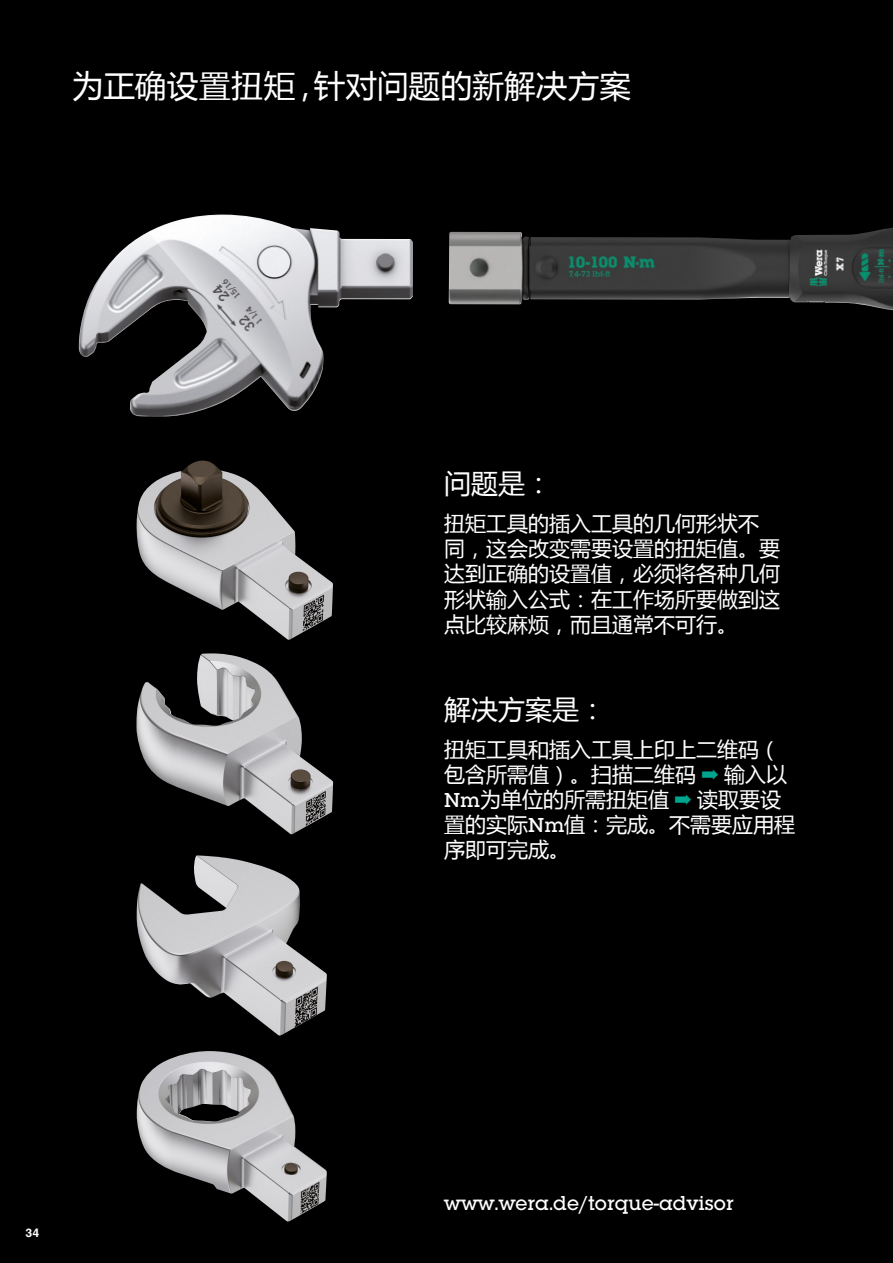
<style>
.page{position:relative;width:893px;height:1263px;background:#000}
.page>*{position:absolute;margin:0;border:0;box-sizing:border-box;transform-origin:0 0}
.t1{font:31.5px "Microsoft Ya Hei";letter-spacing:.01em;color:#fff}
.t2{font:27px "Microsoft Ya Hei";color:#fff}
.t3{font:21px/25.2px "Microsoft Ya Hei";color:#fff}
.t4{font:21px "co lu regular multiling";color:#fff}
.t5{font:700 12px "Helvetica World";color:#fff}
.s1{color:#00a68e}
.s2{font-family:"co lu regular multiling"}
</style>
<div class="page">
<img style="left:79px;top:215px;width:334px;height:202px">
<img style="left:137px;top:461px;width:196px;height:179px">
<img style="left:136px;top:653px;width:197px;height:181px">
<img style="left:137px;top:855px;width:190px;height:180px">
<img style="left:137px;top:1051px;width:190px;height:170px">
<img style="left:449px;top:228px;width:444px;height:82px">
<h1 class="t1" style="left:72px;top:65px;width:560px">为正确设置扭矩，针对问题的新解决方案</h1>
<p class="t5" style="left:26px;top:1225px;width:15px">34</p>
<p class="t2" style="left:444px;top:465px;width:109px">问题是：</p>
<p class="t3" style="left:444px;top:510px;width:338px">扭矩工具的插入工具的几何形状不同，这会改变需要设置的扭矩值。要达到正确的设置值，必须将各种几何形状输入公式：在工作场所要做到这点比较麻烦，而且通常不可行。</p>
<p class="t2" style="left:444px;top:691px;width:163px">解决方案是：</p>
<p class="t3" style="left:444px;top:736px;width:353px">扭矩工具和插入工具上印上二维码（包含所需值）。扫描二维码 <span class="s1">➡</span> 输入以<br><span class="s2">Nm</span>为单位的所需扭矩值 <span class="s1">➡</span> 读取要设置的实际<span class="s2">Nm</span>值：完成。不需要应用程序即可完成。</p>
<p class="t4" style="left:444px;top:1190px;width:291px">www.wera.de/torque-advisor</p>
</div>
